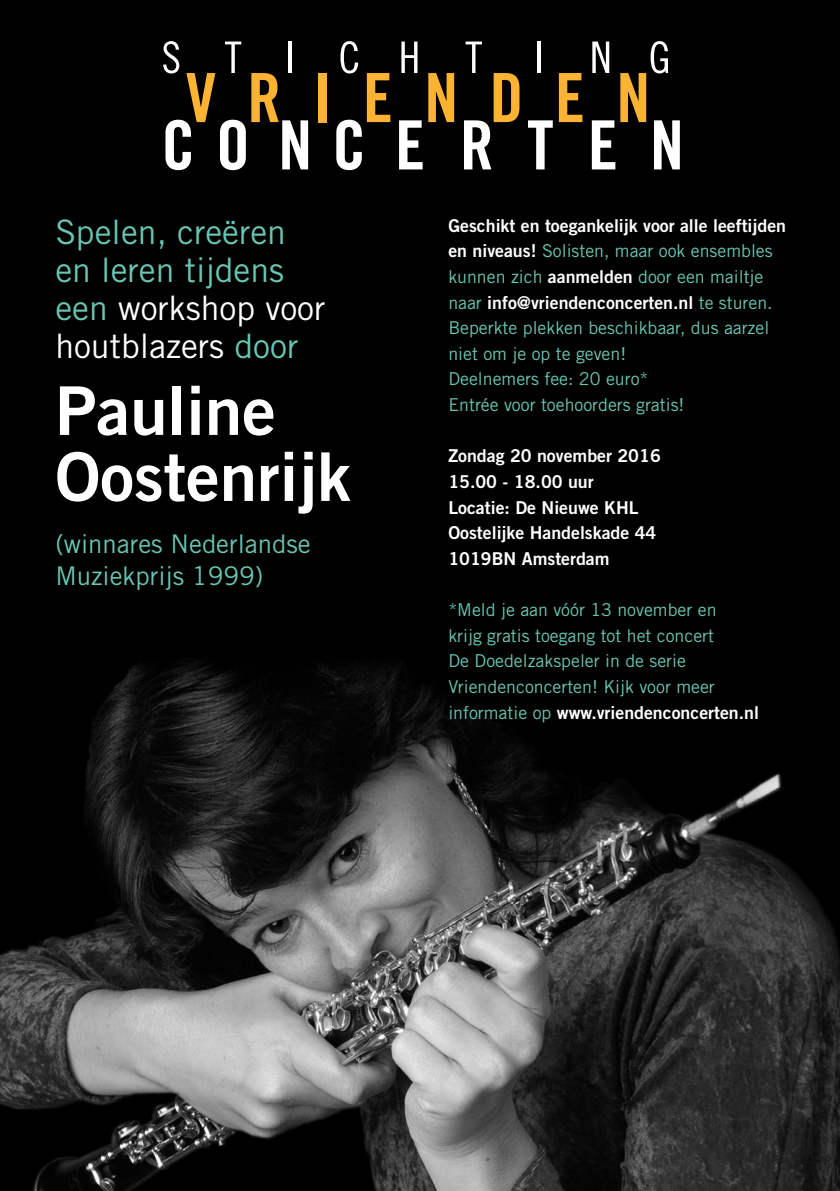
<style>
.page{position:relative;width:840px;height:1191px;background:#fff}
.page>*{position:absolute;margin:0;border:0;box-sizing:border-box;transform-origin:0 0}
.t1{font:67.2px/66px "Trade Gothic Bold Two";color:#fff}
.t2{font:33.8px/38px "Trade Gothic";color:#69c6b3}
.t3{font:25.8px/32px "Trade Gothic";color:#69c6b3}
.t4{font:17.8px/25.6px "Trade Gothic";color:#69c6b3}
.t5{font:17.8px/25.6px "Trade Gothic Bold Two";color:#fff}
.s1{color:#fff}
.s2{font-family:"Trade Gothic";color:#69c6b3}
.s3{font-family:"Trade Gothic Bold Two";color:#fff}
</style>
<div class="page">
<img style="left:0;top:0;width:839px;height:1191px">
<div style="left:317px;top:73px;width:9px;height:49px;background:#fcb333"></div>
<svg style="left:428px;top:73px;width:26px;height:49px"></svg>
<svg style="left:558px;top:73px;width:24px;height:49px"></svg>
<svg style="left:399px;top:120px;width:23px;height:49px"></svg>
<svg style="left:527px;top:120px;width:25px;height:49px"></svg>
<svg style="left:163px;top:41px;width:145px;height:129px;background:#3e382d"></svg>
<hr style="left:288px;top:42px;width:3px;height:31px;background:#fff">
<svg style="left:336px;top:41px;width:54px;height:129px;background:#3b3427"></svg>
<svg style="left:401px;top:42px;width:16px;height:31px"></svg>
<svg style="left:463px;top:42px;width:56px;height:127px;background:#443b2b"></svg>
<svg style="left:536px;top:42px;width:4px;height:31px"></svg>
<svg style="left:591px;top:41px;width:88px;height:128px"></svg>
<p class="t2" style="left:55px;top:212px;width:271px">Spelen, creëren en leren tijdens een <span class="s1">workshop voor houtblazers</span> door</p>
<p class="t1" style="left:55px;top:377px;width:296px">Pauline<br>Oostenrijk</p>
<p class="t3" style="left:55px;top:528px;width:257px">(winnares Nederlandse<br>Muziekprijs 1999)</p>
<p class="t5" style="left:448px;top:212px;width:339px">Geschikt en toegankelijk voor alle leeftijden en niveaus! <span class="s2">Solisten, maar ook ensembles kunnen zich</span> aanmelden <span class="s2">door een mailtje naar</span> info@vriendenconcerten.nl <span class="s2">te sturen.</span></p>
<p class="t4" style="left:448px;top:315px;width:322px">Beperkte plekken beschikbaar, dus aarzel niet om je op te geven!</p>
<p class="t4" style="left:448px;top:366px;width:201px">Deelnemers fee: 20 euro*</p>
<p class="t4" style="left:448px;top:392px;width:237px">Entrée voor toehoorders gratis!</p>
<p class="t5" style="left:448px;top:443px;width:214px">Zondag 20 november 2016</p>
<p class="t5" style="left:448px;top:468px;width:147px">15.00 - 18.00 uur</p>
<p class="t5" style="left:448px;top:494px;width:192px">Locatie: De Nieuwe KHL</p>
<p class="t5" style="left:448px;top:520px;width:209px">Oostelijke Handelskade 44</p>
<p class="t5" style="left:448px;top:545px;width:163px">1019BN Amsterdam</p>
<p class="t4" style="left:448px;top:596px;width:312px">*Meld je aan vóór 13 november en<br>krijg gratis toegang tot het concert<br>De Doedelzakspeler in de serie Vriendenconcerten! Kijk voor meer informatie op <span class="s3">www.vriendenconcerten.nl</span></p>
</div>
